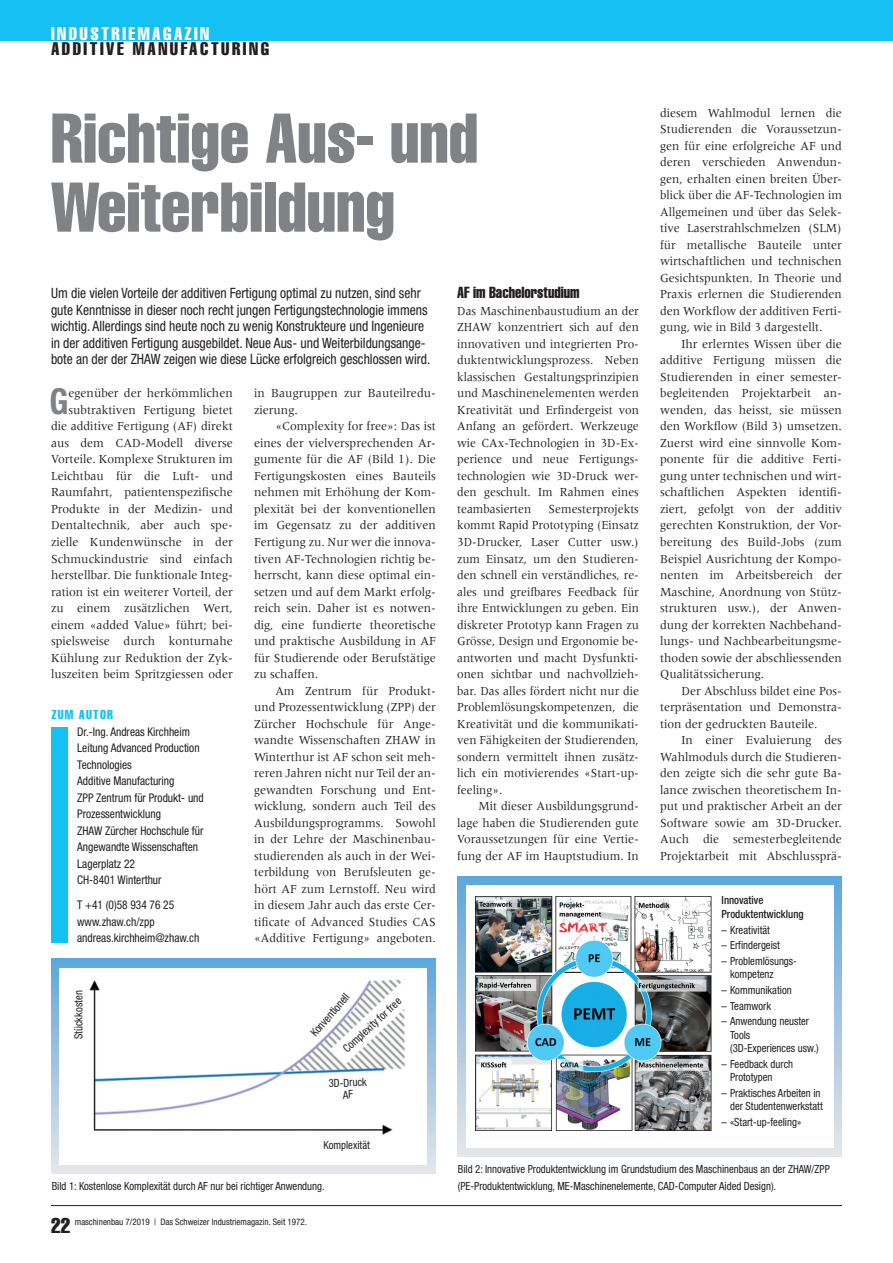
<style>
.page{position:relative;width:893px;height:1263px;background:#fff}
.page>*{position:absolute;margin:0;border:0;box-sizing:border-box;transform-origin:0 0}
.Titel{font:extra-condensed 69px/69px "Helvetica";color:#808285}
.Grundtext_Initiale{font:700 condensed 35.85px "Helvetica Neue";color:#808285;scale:.95 1}
.t1{font:extra-condensed 21px "Helvetica";color:#231f20}
.t2{font:extra-condensed 18px "Helvetica";letter-spacing:.14em;color:#231f20}
.t3{font:extra-condensed 18px "Helvetica";letter-spacing:.14em;color:#fff}
.UT{font:extra-condensed 15.75px "Helvetica";color:#231f20;scale:.95 1}
.Lead{font:condensed 14.25px/16.5px "Helvetica Neue";color:#231f20;scale:.95 1}
.Grundtext_Einzug{font:12.75px/16.5px "Meridien LT Std";color:#231f20;text-align:justify;scale:.95 1}
.Grundtext_Einzug-2{font:12.75px/16.5px "Meridien LT Std";color:#231f20;text-align:justify;scale:.94 1}
.Grundtext{font:12.75px/16.5px "Meridien LT Std";color:#231f20;text-align:justify;scale:.93 1}
.Grundtext_Initiale-2{font:12.75px/16.5px "Meridien LT Std";color:#231f20;text-align:right;scale:.95 1}
.Adresse_Info{font:extra-condensed 12.75px "Helvetica";letter-spacing:.1em;color:#15c0f2}
.Adresse_Text{font:condensed 12px/16.5px "Helvetica Neue";color:#231f20;scale:.95 1}
.Bildtext{font:condensed 11.25px/13.5px "Helvetica Neue";color:#231f20;scale:.95 1}
.Bildlegende{font:condensed 11.25px/16.5px "Helvetica Neue";color:#231f20;scale:.95 1}
.Bildtext-2{font:500 condensed 11.25px "Helvetica Neue";color:#231f20;scale:.95 1}
.t4{font:condensed 9px "Helvetica Neue";color:#231f20}
</style>
<div class="page">
<div style="left:0;top:0;width:893px;height:40px;background:#15c0f2"></div>
<hr style="left:51px;top:1205px;width:791px;height:1px;background:#231f20">
<div style="left:52px;top:727px;width:16px;height:215px;background:#15c0f2"></div>
<svg style="left:51px;top:958px;width:385px;height:215px;background:#a2c8e3"></svg>
<svg style="left:457px;top:876px;width:385px;height:280px;background:#a3c8e3"></svg>
<div style="left:60px;top:968px;width:367px;height:196px;background:#fff"></div>
<img style="left:89px;top:979px;width:316px;height:156px">
<div style="left:466px;top:885px;width:367px;height:263px;background:#fff"></div>
<img style="left:475px;top:896px;width:237px;height:234px">
<svg style="left:343px;top:1090px;width:10px;height:8px"></svg>
<p class="t3" style="left:51px;top:23px;width:160px">INDUSTRIEMAGAZIN</p>
<p class="t2" style="left:51px;top:38px;width:219px">ADDITIVE MANUFACTURING</p>
<p class="Titel" style="left:51px;top:103px;width:429px">Richtige Aus- und<br>Weiterbildung</p>
<p class="Lead" style="left:51px;top:285px;width:401px">Um die vielen Vorteile der additiven Fertigung optimal zu nutzen, sind sehr gute Kenntnisse in dieser noch recht jungen Fertigungstechnologie immens wichtig. Allerdings sind heute noch zu wenig Konstrukteure und Ingenieure in der additiven Fertigung ausgebildet. Neue Aus- und Weiterbildungsange&shy;bote an der der ZHAW zeigen wie diese Lücke erfolgreich geschlossen wird.</p>
<p class="Grundtext_Initiale" style="left:50px;top:379px;width:21px">G</p>
<p class="Grundtext_Initiale-2" style="left:51px;top:385px;width:193px">egenüber der herkömmlichen subtraktiven Fertigung bietet die additive Fertigung (AF) direkt aus dem CAD-Modell diverse<br>Vorteile. Komplexe Strukturen im<br>Leichtbau für die Luft- und<br>Raumfahrt, patientenspezifische<br>Produkte in der Medizin- und<br>Dentaltechnik, aber auch spe&shy;zielle Kundenwünsche in der<br>Schmuckindustrie sind einfach herstellbar. Die funktionale Integ&shy;ration ist ein weiterer Vorteil, der zu einem zusätzlichen Wert, einem «added Value» führt; bei&shy;spielsweise durch konturnahe<br>Kühlung zur Reduktion der Zyk&shy;luszeiten beim Spritzgiessen oder</p>
<p class="Grundtext_Initiale-2" style="left:254px;top:385px;width:193px;text-align:left">in Baugruppen zur Bauteilredu&shy;zierung.</p>
<p class="Grundtext_Einzug" style="left:254px;top:418px;width:193px;text-indent:21px">«Complexity for free»: Das ist eines der vielversprechenden Ar&shy;gumente für die AF (Bild 1). Die Fertigungskosten eines Bauteils nehmen mit Erhöhung der Kom&shy;plexität bei der konventionellen im Gegensatz zu der additiven Fertigung zu. Nur wer die innova&shy;tiven AF-Technologien richtig be&shy;herrscht, kann diese optimal ein&shy;setzen und auf dem Markt erfolg&shy;reich sein. Daher ist es notwen&shy;dig, eine fundierte theoretische und praktische Ausbildung in AF für Studierende oder Berufstätige zu schaffen.</p>
<p class="Grundtext_Einzug-2" style="left:254px;top:682px;width:195px;text-indent:21px">Am Zentrum für Produkt&shy;und Prozessentwicklung (ZPP) der Zürcher Hochschule für Ange&shy;wandte Wissenschaften ZHAW in Winterthur ist AF schon seit meh&shy;reren Jahren nicht nur Teil der an&shy;gewandten Forschung und Ent&shy;wicklung, sondern auch Teil des Ausbildungsprogramms. Sowohl in der Lehre der Maschinenbau&shy;studierenden als auch in der Wei&shy;terbildung von Berufsleuten ge&shy;hört AF zum Lernstoff. Neu wird in diesem Jahr auch das erste Cer&shy;tificate of Advanced Studies CAS «Additive Fertigung» angeboten.</p>
<p class="Adresse_Info" style="left:52px;top:707px;width:63px">ZUM AUTOR</p>
<p class="Adresse_Text" style="left:77px;top:723px;width:120px">Dr.-Ing. Andreas Kirchheim</p>
<p class="Adresse_Text" style="left:77px;top:740px;width:130px">Leitung Advanced Production<br>Technologies<br>Additive Manufacturing</p>
<p class="Adresse_Text" style="left:77px;top:789px;width:135px">ZPP Zentrum für Produkt- und<br>Prozessentwicklung</p>
<p class="Adresse_Text" style="left:77px;top:822px;width:134px">ZHAW Zürcher Hochschule für<br>Angewandte Wissenschaften</p>
<p class="Adresse_Text" style="left:77px;top:855px;width:62px">Lagerplatz 22</p>
<p class="Adresse_Text" style="left:77px;top:872px;width:90px">CH-8401 Winterthur</p>
<p class="Adresse_Text" style="left:77px;top:896px;width:104px">T +41 (0)58 934 76 25</p>
<p class="Adresse_Text" style="left:77px;top:913px;width:83px">www.zhaw.ch/zpp</p>
<p class="Adresse_Text" style="left:77px;top:929px;width:130px">andreas.kirchheim@zhaw.ch</p>
<p class="Bildtext" style="left:72px;top:1039px;width:53px;rotate:-90deg">Stückkosten</p>
<p class="Bildtext" style="left:308px;top:1030px;width:57px;rotate:-49deg">Konventionell</p>
<p class="Bildtext" style="left:340px;top:1045px;width:80px;rotate:-43deg">Complexity for free</p>
<p class="Bildtext" style="left:328px;top:1076px;width:42px;rotate:-2deg">3D-Druck</p>
<p class="UT" style="left:457px;top:283px;width:130px">AF im Bachelorstudium</p>
<p class="Grundtext" style="left:457px;top:303px;width:197px">Das Maschinenbaustudium an der ZHAW konzentriert sich auf den innovativen und integrierten Pro&shy;duktentwicklungsprozess. Neben klassischen Gestaltungsprinzipien und Maschinenelementen werden Kreativität und Erfindergeist von Anfang an gefördert. Werkzeuge wie CAx-Technologien in 3D-Ex&shy;perience und neue Fertigungs&shy;technologien wie 3D-Druck wer&shy;den geschult. Im Rahmen eines teambasierten</p>
<p class="Grundtext" style="left:457px;top:501px;width:197px;text-align:left;text-indent:92px">Semesterprojekts kommt Rapid Prototyping (Einsatz<br>3D-Drucker, Laser Cutter usw.) zum Einsatz, um den Studieren&shy;den schnell ein verständliches, re&shy;ales und greifbares Feedback für ihre Entwicklungen zu geben. Ein diskreter Prototyp kann Fragen zu<br>Grösse, Design und Ergonomie be&shy;antworten und macht Dysfunkti&shy;onen sichtbar und nachvollzieh&shy;bar. Das alles fördert nicht nur die<br>Problemlösungskompetenzen, die<br>Kreativität und die kommunikati&shy;ven Fähigkeiten der Studierenden, sondern vermittelt ihnen zusätz&shy;lich ein motivierendes «Start-up&shy;feeling».</p>
<p class="Grundtext_Einzug-2" style="left:457px;top:798px;width:195px;text-indent:21px">Mit dieser Ausbildungsgrund&shy;lage haben die Studierenden gute Voraussetzungen für eine Vertie&shy;fung der AF im Hauptstudium. In</p>
<p class="Bildtext" style="left:324px;top:1138px;width:50px">Komplexität</p>
<p class="Grundtext_Einzug-2" style="left:660px;top:105px;width:195px">diesem Wahlmodul lernen die Studierenden die Voraussetzun&shy;gen für eine erfolgreiche AF und deren verschieden Anwendun&shy;gen, erhalten einen breiten Über&shy;blick über die AF-Technologien im Allgemeinen und über das Selek&shy;tive Laserstrahlschmelzen (SLM) für metallische Bauteile unter wirtschaftlichen und technischen Gesichtspunkten. In Theorie und Praxis erlernen die Studierenden den Workflow der additiven Ferti&shy;gung, wie in Bild 3 dargestellt.</p>
<p class="Grundtext_Einzug" style="left:660px;top:336px;width:193px;text-indent:21px">Ihr erlerntes Wissen über die additive Fertigung müssen die Studierenden in einer semester&shy;begleitenden Projektarbeit an&shy;wenden, das heisst, sie müssen den Workflow (Bild 3) umsetzen.<br>Zuerst wird eine sinnvolle Kom&shy;ponente für die additive Ferti&shy;gung unter technischen und wirt&shy;schaftlichen Aspekten identifi&shy;ziert, gefolgt von der additiv gerechten Konstruktion, der Vor&shy;bereitung des Build-Jobs (zum Beispiel Ausrichtung der Kompo&shy;nenten im Arbeitsbereich der Maschine, Anordnung von Stütz&shy;strukturen usw.), der Anwen&shy;dung der korrekten Nachbehand&shy;lungs- und Nachbearbeitungsme&shy;thoden sowie der abschliessenden Qualitätssicherung.</p>
<p class="Grundtext_Einzug" style="left:660px;top:682px;width:193px;text-align:left;text-indent:21px">Der Abschluss bildet eine Pos&shy;terpräsentation und Demonstra&shy;tion der gedruckten Bauteile.</p>
<p class="Grundtext_Einzug" style="left:660px;top:732px;width:193px;text-indent:21px">In einer Evaluierung des Wahlmoduls durch die Studieren&shy;den zeigte sich die sehr gute Ba&shy;lance zwischen theoretischem In&shy;put und praktischer Arbeit an der Software sowie am 3D-Drucker.<br>Auch die semesterbegleitende Projektarbeit mit Abschlussprä-</p>
<p class="Bildtext-2" style="left:722px;top:894px;width:45px">Innovative</p>
<p class="Bildtext-2" style="left:722px;top:907px;width:88px">Produktentwicklung</p>
<p class="Bildtext" style="left:722px;top:923px;width:52px">– Kreativität</p>
<p class="Bildtext" style="left:722px;top:938px;width:63px">– Erfindergeist</p>
<p class="Bildtext" style="left:730px;top:954px;width:71px;text-indent:-9px">– Problemlösungs&shy;kompetenz</p>
<p class="Bildtext" style="left:722px;top:983px;width:75px">– Kommunikation</p>
<p class="Bildtext" style="left:722px;top:999px;width:54px">– Teamwork</p>
<p class="Bildtext" style="left:730px;top:1014px;width:95px;text-indent:-9px">– Anwendung neuster<br>Tools<br>(3D-Experiences usw.)</p>
<p class="Bildtext" style="left:730px;top:1057px;width:68px;text-indent:-9px">– Feedback durch<br>Prototypen</p>
<p class="Bildtext" style="left:722px;top:1086px;width:108px;text-align:right">– Praktisches Arbeiten in der Studentenwerkstatt</p>
<p class="Bildtext" style="left:722px;top:1115px;width:85px">– «Start-up-feeling»</p>
<p class="Bildlegende" style="left:52px;top:1177px;width:289px">Bild 1: Kostenlose Komplexität durch AF nur bei richtiger Anwendung.</p>
<h3 class="t1" style="left:51px;top:1212px;width:21px">22</h3>
<p class="t4" style="left:75px;top:1216px;width:234px">maschinenbau 7/2019 | Das Schweizer Industriemagazin. Seit 1972.</p>
<p class="Bildlegende" style="left:458px;top:1161px;width:393px">Bild 2: Innovative Produktentwicklung im Grundstudium des Maschinenbaus an der ZHAW/ZPP (PE-Produktentwicklung, ME-Maschinenelemente, CAD-Computer Aided Design).</p>
</div>
